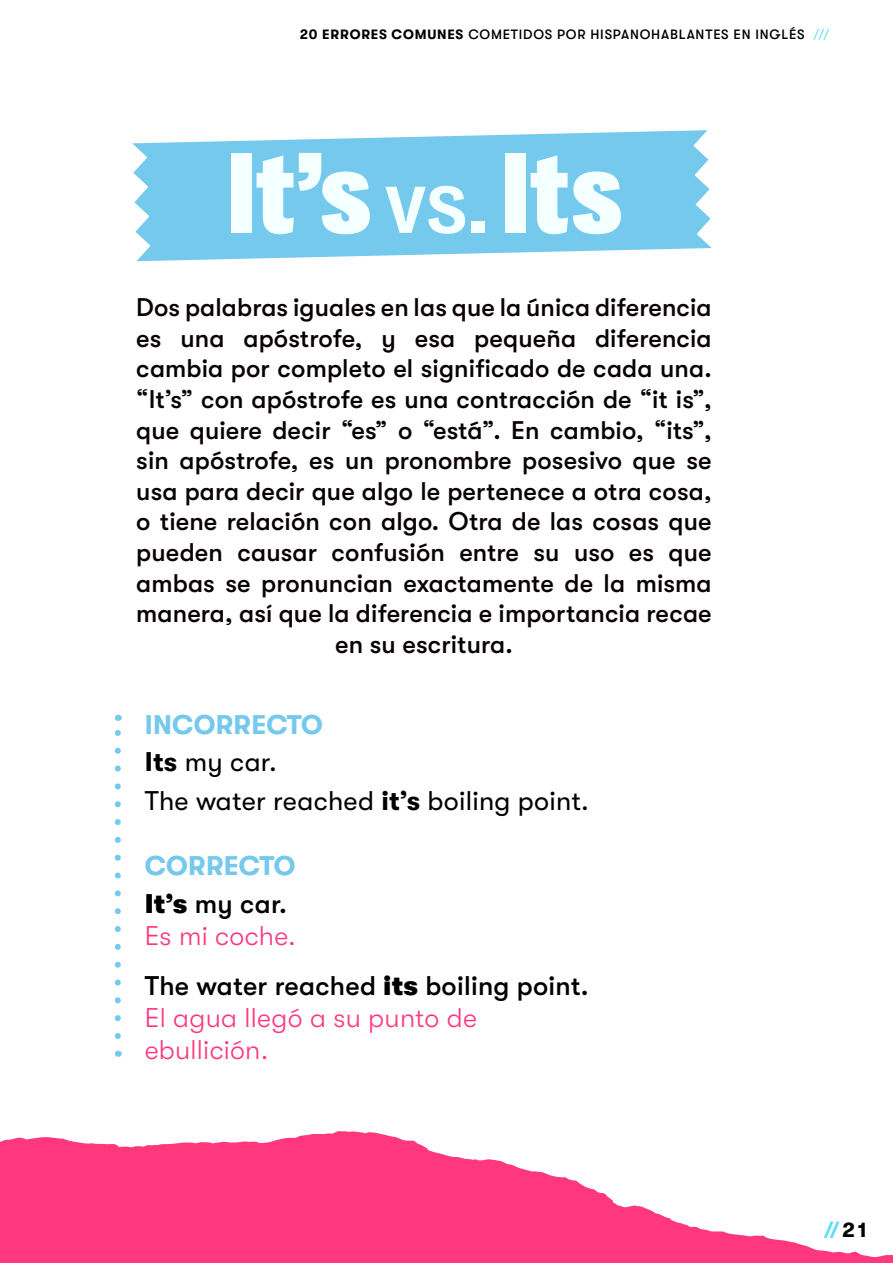
<style>
.page{position:relative;width:893px;height:1263px;background:#fff}
.page>*{position:absolute;margin:0;border:0;box-sizing:border-box;transform-origin:0 0}
.t1{font:900 117px "Right Grotesk Compact";color:#f4ffff}
.t2{font:27px/38.2px "GT Walsheim Pro";letter-spacing:.01em;color:#000}
.t3{font:500 27px/49.5px "GT Walsheim Pro";letter-spacing:.01em;color:#000}
.t4{font:300 27px/32.4px "GT Walsheim Pro";letter-spacing:.01em;color:#ff377d}
.t5{font:700 27px/37.5px "GT Walsheim Pro";letter-spacing:.01em;color:#75c9ed}
.t6{font:500 25.5px/30.6px "GT Walsheim Pro";letter-spacing:.005em;color:#080005;text-align:center}
.t7{font:700 21px "GT Walsheim Pro";color:#5fddf7}
.t8{font:500 13.5px "GT Walsheim Pro";letter-spacing:.06em;color:#000}
.s1{font-weight:700}
.s2{font-weight:400;color:#5fddf7}
.s3{font-family:"Right Grotesk";font-weight:500;font-size:90px}
.s4{font-weight:700;color:#75c9ed}
.s5{font-weight:900;color:#000}
.s6{font-weight:500;color:#000}
.s7{font-weight:300;color:#ff377d}
.s8{font-weight:900}
.s9{color:#050000}
</style>
<div class="page">
<svg style="left:132px;top:130px;width:580px;height:131px;background:#86cfef"></svg>
<svg style="left:0;top:1131px;width:893px;height:132px;fill:#ff377d"></svg>
<svg style="left:115px;top:730px;width:6px;height:306px"></svg>
<p class="t8" style="left:300px;top:27px;width:531px"><span class="s1">20 ERRORES COMUNES</span> COMETIDOS POR HISPANOHABLANTES EN INGLÉS <span class="s2">///</span></p>
<h1 class="t1" style="left:227px;top:130px;width:397px">It’s <span class="s3">vs.</span>Its</h1>
<p class="t6" style="left:136px;top:292px;width:577px">Dos palabras iguales en las que la única diferencia es una apóstrofe, y esa pequeña diferencia cambia por completo el significado de cada una. “It’s” con apóstrofe es una contracción de “it is”, que quiere decir “es” o “está”. En cambio, “its”, sin apóstrofe, es un pronombre posesivo que se usa para decir que algo le pertenece a otra cosa, o tiene relación con algo. Otra de las cosas que pueden causar confusión entre su uso es que ambas se pronuncian exactamente de la misma manera, así que la diferencia e importancia recae en su escritura.</p>
<p class="t2" style="left:145px;top:706px;width:446px"><span class="s4">INCORRECTO<br></span><span class="s1">Its</span> my car.<br>The water reached <span class="s1">it’s</span> boiling point.</p>
<p class="t5" style="left:145px;top:847px;width:152px">CORRECTO<br><span class="s5">It’s</span> <span class="s6">my car.</span></p>
<p class="t3" style="left:145px;top:911px;width:445px"><span class="s7">Es mi coche.<br></span>The water reached <span class="s8">its</span> boiling point.</p>
<p class="t4" style="left:145px;top:1002px;width:334px">El agua llegó a su punto de ebullición.</p>
<p class="t7" style="left:824px;top:1218px;width:45px">// <span class="s9">21</span></p>
</div>
